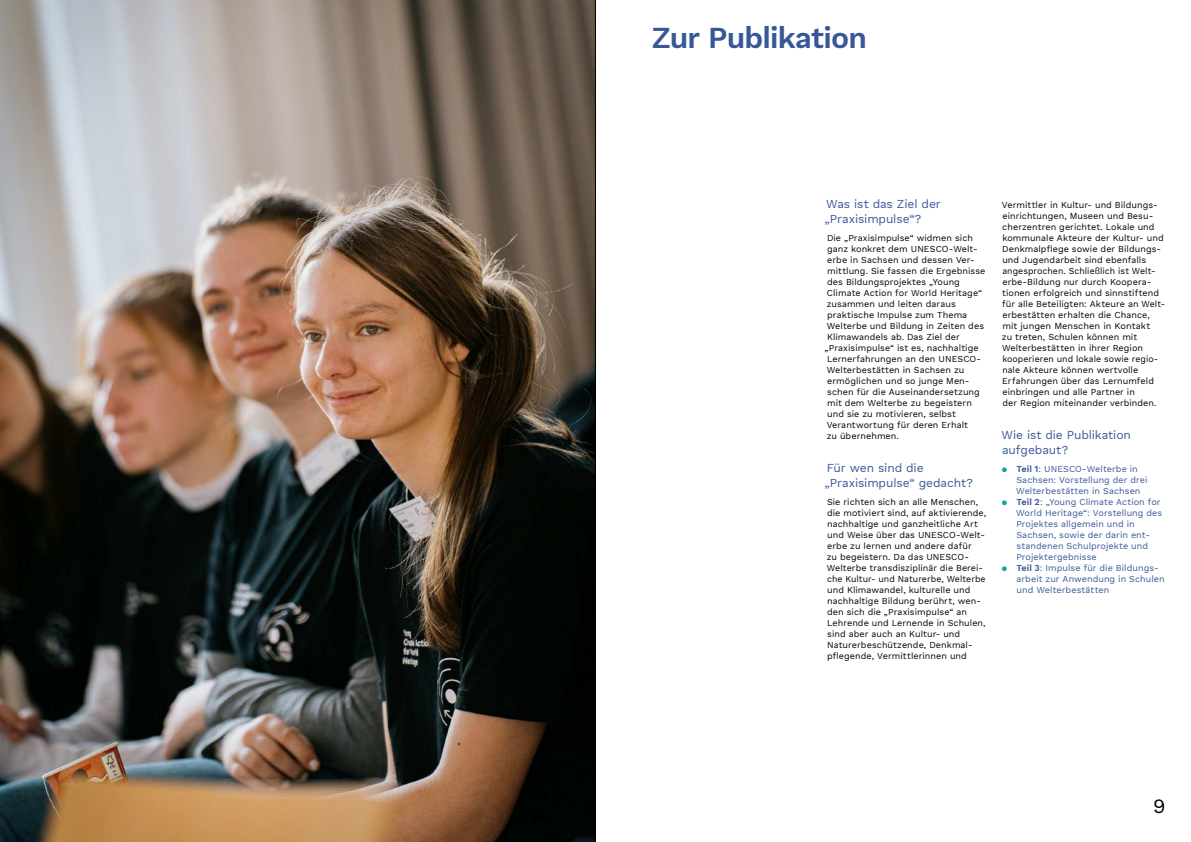
<style>
.page{position:relative;width:1191px;height:842px;background:#fff}
.page>*{position:absolute;margin:0;border:0;box-sizing:border-box;transform-origin:0 0}
.t1{font:600 30px "Work Sans DUK";letter-spacing:-.025em;color:#395797}
.t2{font:20px "Work Sans DUK";color:#000}
.t3{font:12px/14.5px "Work Sans DUK";letter-spacing:-.01em;color:#395797}
.t4{font:9px/11px "Work Sans DUK";letter-spacing:.005em;color:#000}
.t5{font:9px/11px "Work Sans DUK";letter-spacing:.005em;color:#395797}
.s1{color:#08a99b}
.s2{font-weight:600}
</style>
<div class="page">
<img style="left:0;top:0;width:595px;height:842px">
<hr style="left:595px;top:0;width:1px;height:842px;background:#000">
<h1 class="t1" style="left:652px;top:26px;width:217px">Zur Publikation</h1>
<h3 class="t3" style="left:824px;top:198px;width:118px">Was ist das Ziel der „Praxisimpulse“?</h3>
<p class="t4" style="left:824px;top:233px;width:162px">Die „Praxisimpulse“ widmen sich ganz konkret dem UNESCO-Welt&shy;erbe in Sachsen und dessen Ver&shy;mittlung. Sie fassen die Ergebnisse des Bildungsprojektes „Young<br>Climate Action for World Heritage“ zusammen und leiten daraus praktische Impulse zum Thema<br>Welterbe und Bildung in Zeiten des<br>Klimawandels ab. Das Ziel der „Praxisimpulse“ ist es, nachhaltige<br>Lernerfahrungen an den UNESCO-<br>Welterbestätten in Sachsen zu ermöglichen und so junge Men&shy;schen für die Auseinandersetzung mit dem Welterbe zu begeistern und sie zu motivieren, selbst<br>Verantwortung für deren Erhalt<br>zu übernehmen.</p>
<h3 class="t3" style="left:824px;top:462px;width:150px">Für wen sind die „Praxisimpulse“ gedacht?</h3>
<p class="t4" style="left:826px;top:497px;width:161px">Sie richten sich an alle Menschen, die motiviert sind, auf aktivierende, nachhaltige und ganzheitliche Art und Weise über das UNESCO-Welt&shy;erbe zu lernen und andere dafür<br>zu begeistern. Da das UNESCO-Welterbe transdisziplinär die Berei&shy;che Kultur- und Naturerbe, Welterbe und Klimawandel, kulturelle und nachhaltige Bildung berührt, wen&shy;den sich die „Praxisimpulse“ an Lehrende und Lernende in Schulen, sind aber auch an Kultur- und Natur erbeschützende, Denkmal-<br>p昀氀egende, Vermittlerinnen und</p>
<p class="t4" style="left:1001px;top:200px;width:165px">Vermittler in Kultur- und Bildungs&shy;einrichtungen, Museen und Besu&shy;cherzentren gerichtet. Lokale und kommunale Akteure der Kultur- und Denkmalp昀氀ege sowie der Bildungs&shy;und Jugendarbeit sind ebenfalls angesprochen. Schließlich ist Welt&shy;erbe-Bildung nur durch Koopera&shy;tionen erfolgreich und sinnstiftend für alle Beteiligten: Akteure an Welt&shy;erbestätten erhalten die Chance, mit jungen Menschen in Kontakt<br>zu treten, Schulen können mit<br>Welt erbestätten in ihrer Region kooperieren und lokale sowie regio&shy;nale Akteure können wertvolle<br>Erfah rungen über das Lernumfeld einbringen und alle Partner in<br>der Region miteinander verbinden.</p>
<h3 class="t3" style="left:1001px;top:429px;width:131px">Wie ist die Publikation aufgebaut?</h3>
<p class="t5" style="left:1016px;top:464px;width:133px;text-indent:-14px"><span class="s1">●</span> <span class="s2">Teil 1</span>: UNESCO-Welterbe in<br>Sachsen: Vorstellung der drei<br>Welterbestätten in Sachsen</p>
<p class="t5" style="left:1016px;top:497px;width:148px;text-indent:-14px"><span class="s1">●</span> <span class="s2">Teil 2</span>: „Young Climate Action for<br>World Heritage“: Vorstellung des<br>Projektes allgemein und in<br>Sachsen, sowie der darin ent&shy;standenen Schulprojekte und<br>Projektergebnisse</p>
<p class="t5" style="left:1016px;top:563px;width:150px;text-indent:-15px"><span class="s1">●</span> <span class="s2">Teil 3</span>: Impulse für die Bildungs&shy;arbeit zur Anwendung in Schulen und Welterbestätten</p>
<h2 class="t2" style="left:1153px;top:798px;width:14px">9</h2>
</div>
